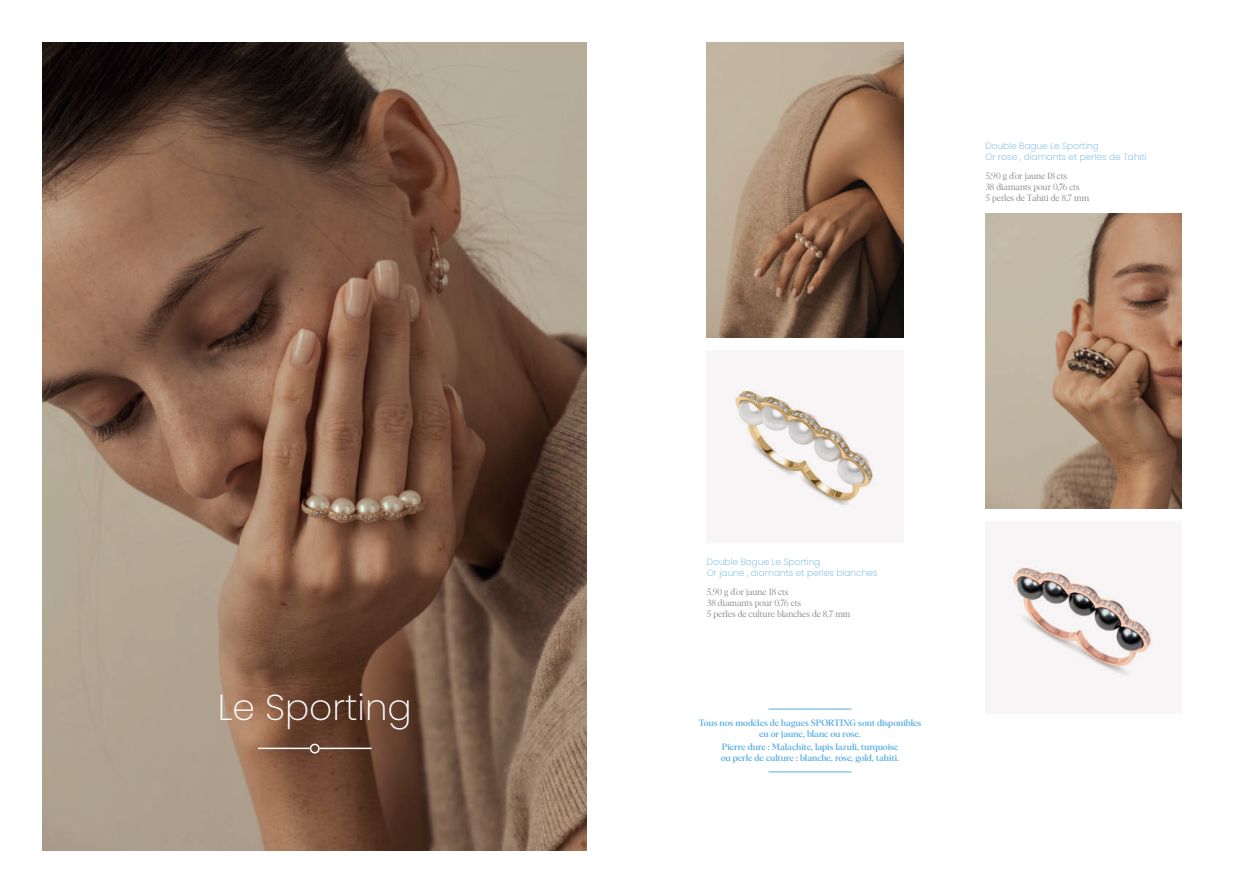
<style>
.page{position:relative;width:1259px;height:893px;background:#fff}
.page>*{position:absolute;margin:0;border:0;box-sizing:border-box;transform-origin:0 0}
.t1{font:200 36px "Poppins";color:#fff}
.t2{font:500 9px/10.8px "Albra";letter-spacing:-.005em;color:#59aee1;text-align:center}
.t3{font:300 9px/10.8px "Albra";color:#808285}
.t4{font:200 9px/10.8px "Poppins";color:#59aee1}
</style>
<div class="page">
<img style="left:985px;top:213px;width:196px;height:295px">
<img style="left:1008px;top:567px;width:145px;height:110px">
<img style="left:707px;top:43px;width:196px;height:295px">
<img style="left:43px;top:43px;width:544px;height:807px">
<img style="left:735px;top:390px;width:140px;height:118px">
<hr style="left:768px;top:709px;width:83px;height:1px;background:#59aee1">
<hr style="left:768px;top:772px;width:83px;height:1px;background:#59aee1">
<svg style="left:258px;top:744px;width:113px;height:9px"></svg>
<h1 class="t1" style="left:218px;top:687px;width:196px">Le Sporting</h1>
<p class="t4" style="left:985px;top:141px;width:163px">Double Bague Le Sporting<br>Or rose , diamants et perles de Tahiti</p>
<p class="t3" style="left:985px;top:170px;width:105px">5,90 g d’or jaune 18 cts<br>38 diamants pour 0,76 cts<br>5 perles de Tahiti de 8,7 mm</p>
<p class="t4" style="left:707px;top:556px;width:172px">Double Bague Le Sporting<br>Or jaune , diamants et perles blanches</p>
<p class="t3" style="left:707px;top:586px;width:145px">5,90 g d’or jaune 18 cts<br>38 diamants pour 0,76 cts<br>5 perles de culture blanches de 8,7 mm</p>
<p class="t2" style="left:699px;top:717px;width:224px">Tous nos modèles de bagues SPORTING sont disponibles en or jaune, blanc ou rose.</p>
<p class="t2" style="left:721px;top:741px;width:180px;text-align:left">Pierre dure : Malachite, lapis lazuli, turquoise ou perle de culture : blanche, rose, gold, tahiti.</p>
</div>
